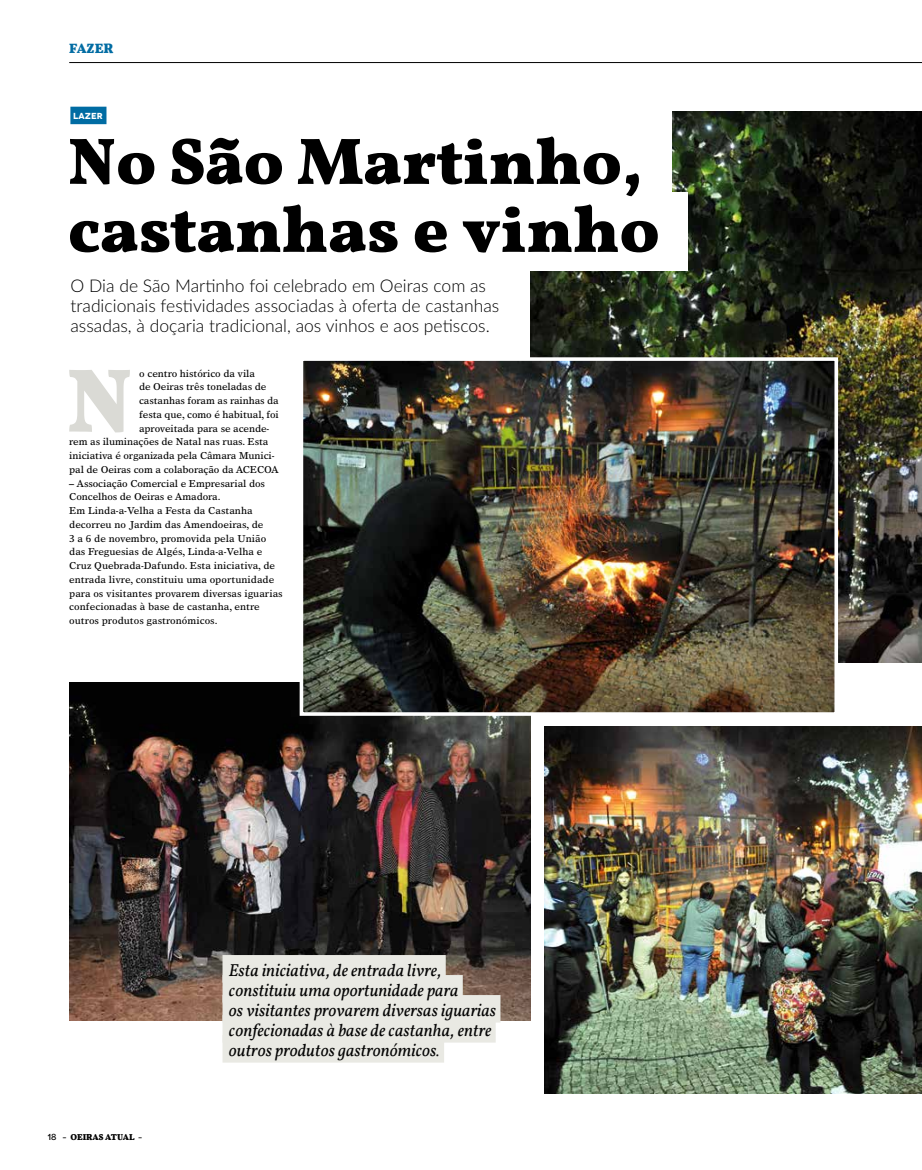
<style>
.page{position:relative;width:922px;height:1170px;background:#fff}
.page>*{position:absolute;margin:0;border:0;box-sizing:border-box;transform-origin:0 0}
.t1{font:700 91px "Vollkorn";color:#dadad5}
.t2{font:700 66.12px/67.9px "Vollkorn";color:#000}
.t3{font:italic 17.5px/20px "Vollkorn";color:#040404}
.t4{font:300 17.5px/20px "Lato";color:#000}
.t5{font:700 13.75px "Vollkorn";color:#006ca3}
.t6{font:10px/13.8px "Times Europa LT";letter-spacing:-.01em;color:#000}
.t7{font:700 8.75px "Vollkorn";color:#000}
.t8{font:700 8.75px "Novecentowide";color:#fff}
.s1{font-family:"Novecentowide";font-weight:500}
.s2{font-family:"Foundry Wilson";font-weight:400}
</style>
<div class="page">
<img style="left:530px;top:112px;width:391px;height:550px">
<div style="left:514px;top:92px;width:157px;height:114px;background:#fff"></div>
<div style="left:514px;top:193px;width:173px;height:78px;background:#fff"></div>
<div style="left:70px;top:107px;width:36px;height:17px;background:#006ca3"></div>
<hr style="left:69px;top:62px;width:852px;height:1px;background:#000">
<img style="left:69px;top:682px;width:462px;height:338px">
<img style="left:304px;top:362px;width:528px;height:348px">
<div style="left:299px;top:357px;width:538px;height:358px;border:4px solid #fff"></div>
<img style="left:544px;top:726px;width:377px;height:367px">
<div style="left:222px;top:954px;width:223px;height:28px;background:#e9e9e3"></div>
<div style="left:222px;top:974px;width:240px;height:28px;background:#e9e9e3"></div>
<div style="left:222px;top:994px;width:278px;height:28px;background:#e9e9e3"></div>
<div style="left:222px;top:1014px;width:273px;height:28px;background:#e9e9e3"></div>
<div style="left:222px;top:1034px;width:222px;height:28px;background:#e9e9e3"></div>
<h3 class="t5" style="left:69px;top:40px;width:46px">FAZER</h3>
<p class="t8" style="left:73px;top:111px;width:31px">LAZER</p>
<h2 class="t2" style="left:68px;top:128px;width:593px">No São Martinho, castanhas e vinho</h2>
<h3 class="t4" style="left:70px;top:275px;width:430px">O Dia de São Martinho foi celebrado em Oeiras com as tradicionais festividades associadas à oferta de castanhas assadas, à doçaria tradicional, aos vinhos e aos petiscos.</h3>
<h1 class="t1" style="left:66px;top:345px;width:68px">N</h1>
<p class="t6" style="left:139px;top:366px;width:117px">o centro histórico da vila</p>
<p class="t6" style="left:139px;top:380px;width:129px">de Oeiras três toneladas de</p>
<p class="t6" style="left:139px;top:393px;width:141px">castanhas foram as rainhas da</p>
<p class="t6" style="left:139px;top:407px;width:141px">festa que, como é habitual, foi</p>
<p class="t6" style="left:139px;top:421px;width:132px">aproveitada para se acende-</p>
<p class="t6" style="left:69px;top:435px;width:201px">rem as iluminações de Natal nas ruas. Esta</p>
<p class="t6" style="left:69px;top:448px;width:207px">iniciativa é organizada pela Câmara Munici-</p>
<p class="t6" style="left:69px;top:462px;width:211px">pal de Oeiras com a colaboração da ACECOA</p>
<p class="t6" style="left:69px;top:476px;width:215px">– Associação Comercial e Empresarial dos Concelhos de Oeiras e Amadora.<br>Em Linda-a-Velha a Festa da Castanha decorreu no Jardim das Amendoeiras, de<br>3 a 6 de novembro, promovida pela União das Freguesias de Algés, Linda-a-Velha e Cruz Quebrada-Dafundo. Esta iniciativa, de entrada livre, constituiu uma oportunidade para os visitantes provarem diversas iguarias confecionadas à base de castanha, entre outros produtos gastronómicos.</p>
<p class="t7" style="left:47px;top:1130px;width:96px"><span class="s1">18</span> <span class="s2">-</span> OEIRAS ATUAL <span class="s2">-</span></p>
<h3 class="t3" style="left:229px;top:959px;width:269px">Esta iniciativa, de entrada livre, constituiu uma oportunidade para<br>os visitantes provarem diversas iguarias confecionadas à base de castanha, entre outros produtos gastronómicos.</h3>
</div>
